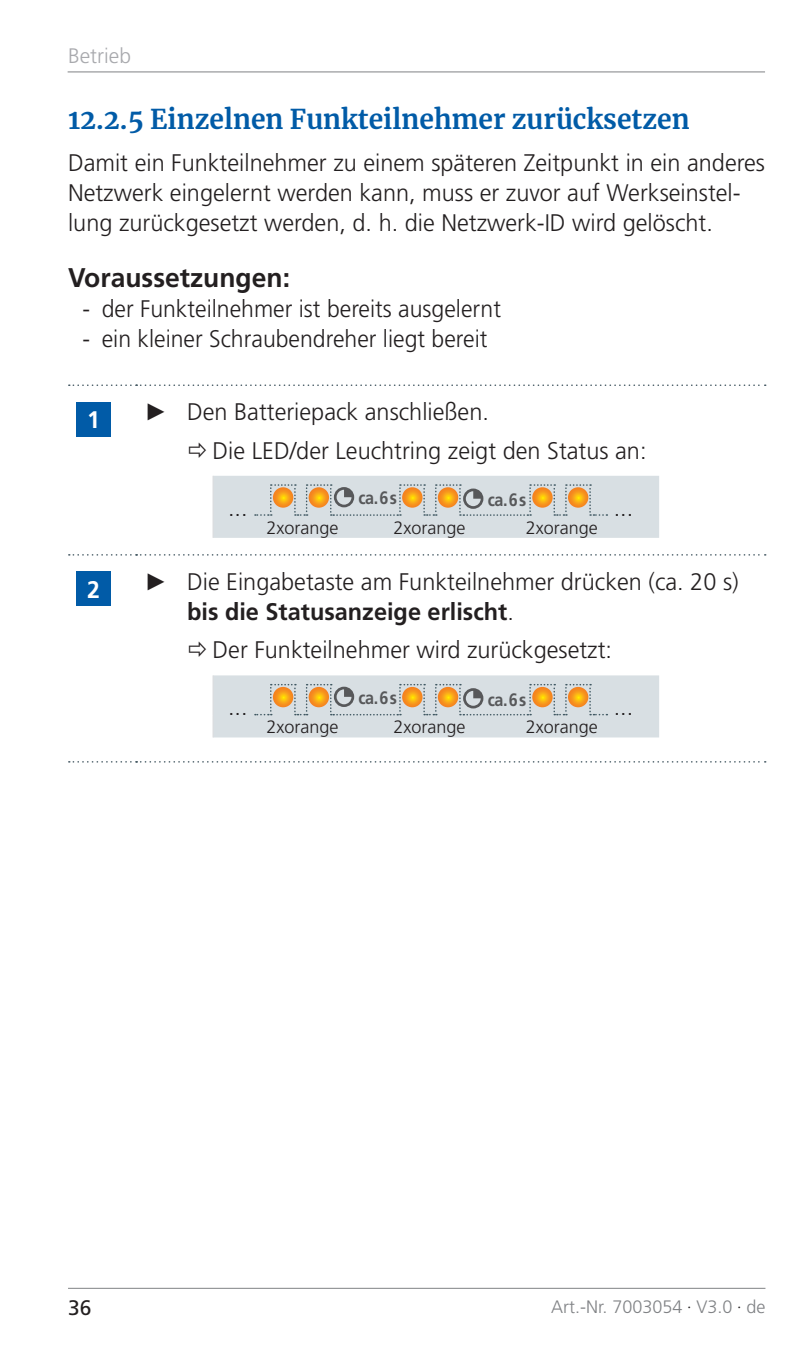
<style>
.page{position:relative;width:808px;height:1361px;background:#fff}
.page>*{position:absolute;margin:0;border:0;box-sizing:border-box;transform-origin:0 0}
.t1{font:700 27px "Merriweather";color:#015ba7}
.t2{font:700 27px "Frutiger LT Std";color:#231f20}
.t3{font:300 24px/30px "Frutiger LT Std";color:#231f20}
.t4{font:300 24px "Frutiger LT Std";color:#231f20;scale:.96 1}
.t5{font:700 24px "Frutiger LT Std";color:#fff;scale:.96 1}
.t6{font:300 21px "Frutiger LT Std";color:#a8a9ad}
.t7{font:21px "Frutiger LT Std";color:#231f20}
.t8{font:300 18px "Frutiger LT Std";color:#231f20}
.t9{font:300 18px "Frutiger LT Std";color:#808285}
.t10{font:700 18px "Frutiger LT Std";letter-spacing:.025em;color:#57585a;scale:.9 1}
.s1{font-family:"Arial";font-weight:400}
.s2{font-weight:700}
.s3{color:#231f20}
</style>
<div class="page">
<hr style="left:68px;top:1287px;width:697px;height:1px;background:#808285">
<hr style="left:68px;top:71px;width:697px;height:1px;background:#808285">
<svg style="left:69px;top:384px;width:697px;height:2px"></svg>
<svg style="left:69px;top:554px;width:697px;height:1px"></svg>
<svg style="left:69px;top:761px;width:697px;height:1px"></svg>
<div style="left:77px;top:402px;width:34px;height:34px;background:#015ba7"></div>
<svg style="left:212px;top:476px;width:447px;height:62px"></svg>
<div style="left:77px;top:572px;width:34px;height:34px;background:#015ba7"></div>
<svg style="left:212px;top:675px;width:447px;height:62px"></svg>
<p class="t6" style="left:68px;top:43px;width:64px">Betrieb</p>
<p class="t1" style="left:68px;top:100px;width:623px">12.2.5 Einzelnen Funkteilnehmer zurücksetzen</p>
<p class="t3" style="left:68px;top:148px;width:698px">Damit ein Funkteilnehmer zu einem späteren Zeitpunkt in ein anderes<br>Netzwerk eingelernt werden kann, muss er zuvor auf Werkseinstel&shy;lung zurückgesetzt werden, d. h. die Netzwerk-ID wird gelöscht.</p>
<p class="t2" style="left:68px;top:262px;width:223px">Voraussetzungen:</p>
<p class="t4" style="left:82px;top:295px;width:438px">- der Funkteilnehmer ist bereits ausgelernt</p>
<p class="t4" style="left:82px;top:325px;width:423px">- ein kleiner Schraubendreher liegt bereit</p>
<p class="t5" style="left:87px;top:406px;width:15px">1</p>
<p class="t3" style="left:213px;top:393px;width:435px;line-height:38.4px;text-indent:-68px"><span class="s1">►</span> Den Batteriepack anschließen.<br>Die LED/der Leuchtring zeigt den Status an:</p>
<p class="t3" style="left:228px;top:493px;width:21px">...</p>
<p class="t10" style="left:358px;top:488px;width:44px">ca.6s</p>
<p class="t10" style="left:488px;top:489px;width:44px">ca.6s</p>
<p class="t8" style="left:267px;top:517px;width:74px">2xorange</p>
<p class="t8" style="left:394px;top:517px;width:74px">2xorange</p>
<p class="t8" style="left:526px;top:517px;width:74px">2xorange</p>
<p class="t3" style="left:614px;top:493px;width:21px">...</p>
<p class="t5" style="left:87px;top:575px;width:15px">2</p>
<p class="t3" style="left:187px;top:567px;width:553px;text-indent:-43px"><span class="s1">►</span> Die Eingabetaste am Funkteilnehmer drücken (ca. 20 s) <span class="s2">bis die Statusanzeige erlischt</span>.</p>
<p class="t3" style="left:213px;top:635px;width:401px">Der Funkteilnehmer wird zurückgesetzt:</p>
<p class="t3" style="left:228px;top:692px;width:21px">...</p>
<p class="t10" style="left:358px;top:687px;width:44px">ca.6s</p>
<p class="t10" style="left:488px;top:689px;width:44px">ca.6s</p>
<p class="t8" style="left:267px;top:717px;width:74px">2xorange</p>
<p class="t8" style="left:394px;top:717px;width:74px">2xorange</p>
<p class="t8" style="left:526px;top:717px;width:74px">2xorange</p>
<p class="t3" style="left:614px;top:692px;width:21px">...</p>
<p class="t7" style="left:68px;top:1295px;width:25px">36</p>
<p class="t9" style="left:551px;top:1296px;width:216px">Art.-Nr. 7003054 <span class="s3">·</span> V3.0 <span class="s3">·</span> de</p>
</div>
